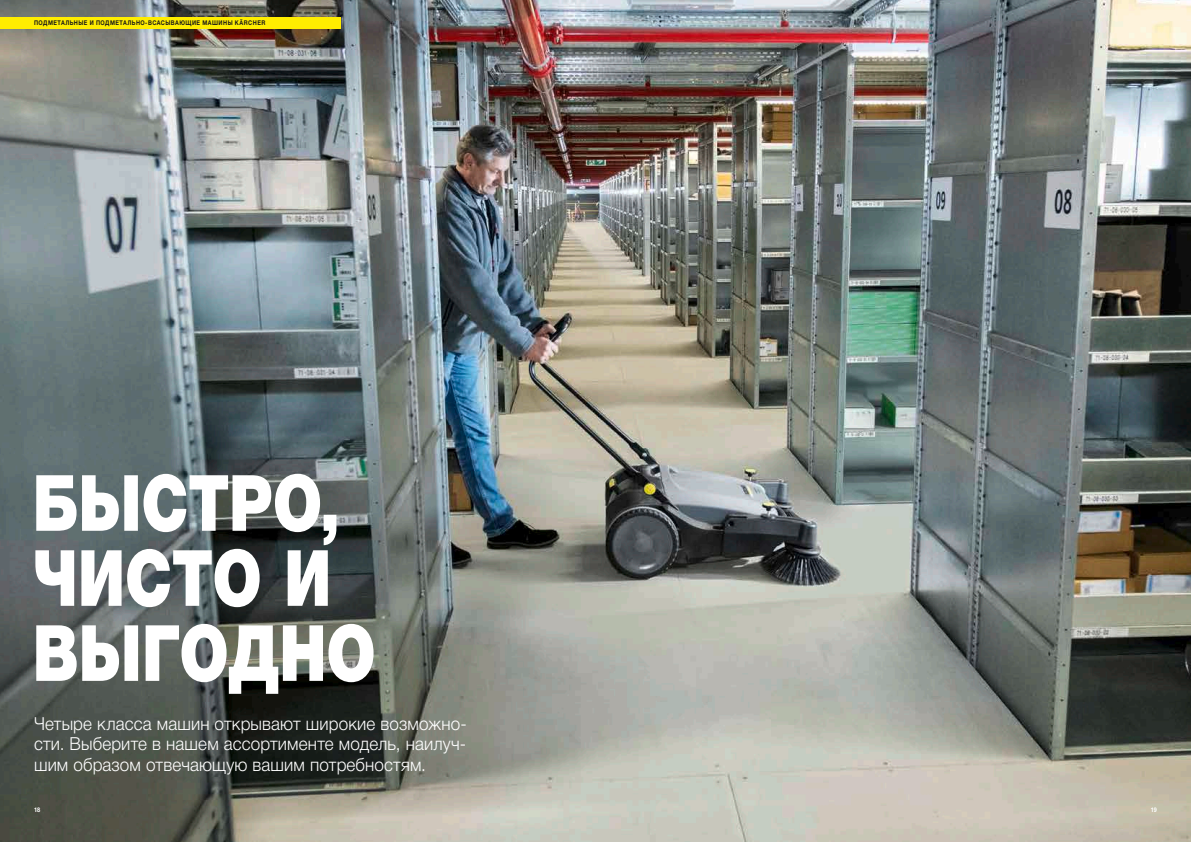
<style>
.page{position:relative;width:1191px;height:842px;background:#fff}
.page>*{position:absolute;margin:0;border:0;box-sizing:border-box;transform-origin:0 0}
.t1{font:900 78px/75px "Helvetica Neue Cyr";letter-spacing:-.005em;color:#fff;scale:.8 1}
.t2{font:300 18px/20.7px "Helvetica Neue Cyr";letter-spacing:.01em;color:#fff;text-align:justify;scale:.95 1}
.t3{font:700 6.5px "Helvetica Neue Cyr";letter-spacing:.08em;color:#1a1918;scale:.85 1}
.t4{font:700 6.5px "Helvetica Neue Cyr";color:#fff;scale:.85 1}
.s1{font-family:"Helvetica Neue LT Pro"}
</style>
<div class="page">
<img style="left:0;top:0;width:1191px;height:842px">
<div style="left:0;top:17px;width:341px;height:11px;background:#ffed00"></div>
<p class="t3" style="left:34px;top:19px;width:274px">ПОДМЕТАЛЬНЫЕ И ПОДМЕТАЛЬНО-ВСАСЫВАЮЩИЕ МАШИНЫ <span class="s1">KÄRCHER</span></p>
<h1 class="t1" style="left:33px;top:466px;width:430px">БЫСТРО,<br>ЧИСТО И<br>ВЫГОДНО</h1>
<p class="t2" style="left:34px;top:713px;width:457px">Четыре класса машин открывают широкие возможно&shy;сти. Выберите в нашем ассортименте модель, наилуч&shy;шим образом отвечающую вашим потребностям.</p>
<p class="t4" style="left:34px;top:806px;width:9px">18</p>
<p class="t4" style="left:1150px;top:806px;width:9px">19</p>
</div>
